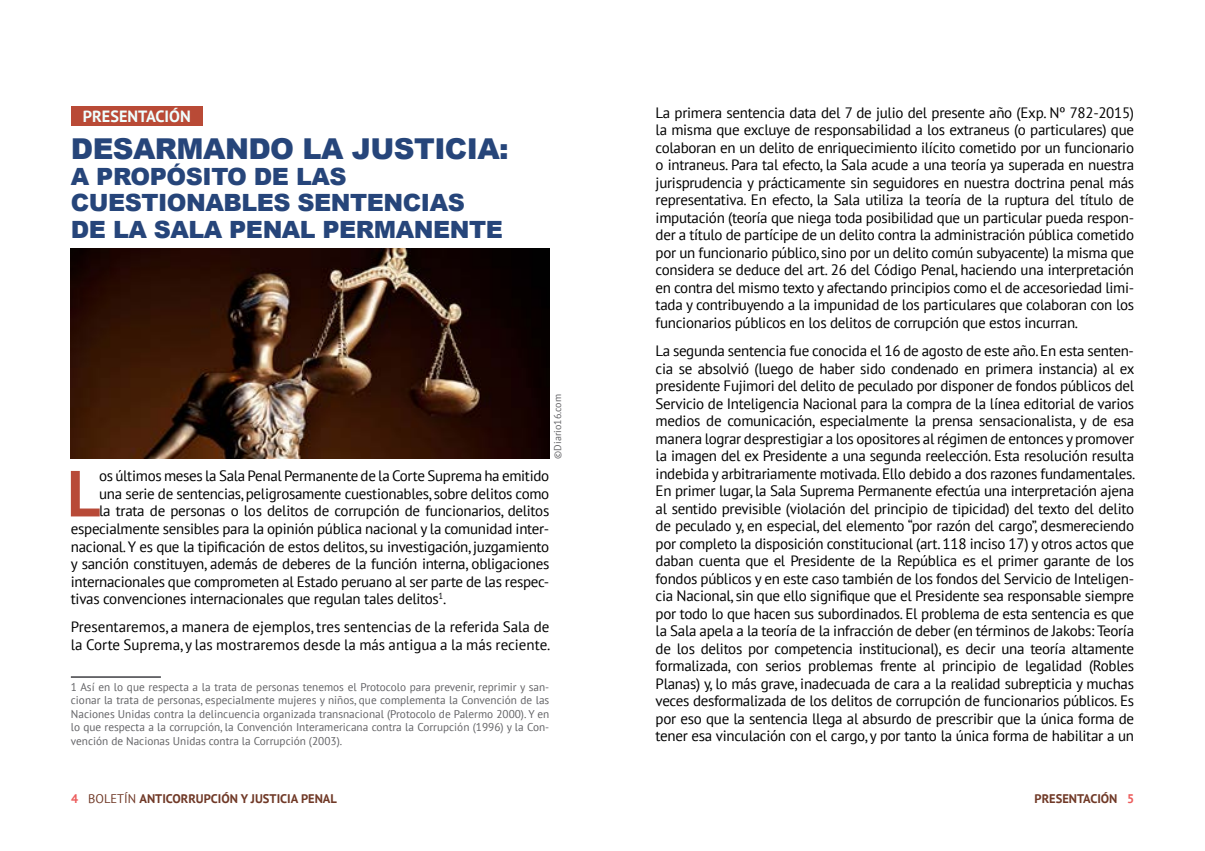
<style>
.page{position:relative;width:1205px;height:851px;background:#fff}
.page>*{position:absolute;margin:0;border:0;box-sizing:border-box;transform-origin:0 0}
.t1{font:700 65px "PT Sans";color:#b84a38}
.t2{font:900 28.75px "Arial";letter-spacing:-.02em;color:#26457a}
.t3{font:900 23.75px/26.2px "Arial";letter-spacing:-.02em;color:#26457a}
.t4{font:700 16.25px "PT Sans";color:#efffff}
.t5{font:15px/17.5px "PT Sans";letter-spacing:-.02em;color:#000;text-align:justify}
.t6{font:15px/17.5px "PT Sans";color:#000}
.t7{font:700 12.5px "PT Sans";color:#703927}
.t8{font:11.25px/13.5px "PT Sans";color:#636366;text-align:justify}
.t9{font:10px "PT Sans";color:#636366}
.s1{color:#ec5c5c}
.s2{font-weight:400}
</style>
<div class="page">
<div style="left:71px;top:106px;width:131px;height:20px;background:#b94a36"></div>
<hr style="left:71px;top:676px;width:90px;height:1px;background:#636366">
<hr style="left:71px;top:677px;width:90px;height:1px;background:#636366">
<img style="left:71px;top:248px;width:479px;height:210px">
<p class="t4" style="left:83px;top:106px;width:109px">PRESENTACIÓN</p>
<h2 class="t2" style="left:71px;top:128px;width:439px">DESARMANDO LA JUSTICIA:</h2>
<h3 class="t3" style="left:71px;top:163px;width:434px">A PROPÓSITO DE LAS<br>CUESTIONABLES SENTENCIAS<br>DE LA SALA PENAL PERMANENTE</h3>
<p class="t9" style="left:551px;top:458px;width:66px;rotate:-90deg">©Diario16.com</p>
<h1 class="t1" style="left:67px;top:450px;width:35px">L</h1>
<p class="t5" style="left:99px;top:467px;width:452px">os últimos meses la Sala Penal Permanente de la Corte Suprema ha emitido</p>
<p class="t5" style="left:99px;top:484px;width:452px">una serie de sentencias, peligrosamente cuestionables, sobre delitos como</p>
<p class="t5" style="left:99px;top:502px;width:452px">la trata de personas o los delitos de corrupción de funcionarios, delitos</p>
<p class="t5" style="left:71px;top:519px;width:480px">especialmente sensibles para la opinión pública nacional y la comunidad inter-</p>
<p class="t5" style="left:71px;top:537px;width:480px">nacional. Y es que la tipificación de estos delitos, su investigación, juzgamiento</p>
<p class="t5" style="left:71px;top:554px;width:480px">y sanción constituyen, además de deberes de la función interna, obligaciones</p>
<p class="t5" style="left:71px;top:572px;width:480px">internacionales que comprometen al Estado peruano al ser parte de las respec-</p>
<p class="t5" style="left:71px;top:589px;width:377px">tivas convenciones internacionales que regulan tales delitos<sup>1</sup>.</p>
<p class="t6" style="left:71px;top:617px;width:481px">Presentaremos, a manera de ejemplos, tres sentencias de la referida Sala de la Corte Suprema, y las mostraremos desde la más antigua a la más reciente.</p>
<p class="t8" style="left:71px;top:679px;width:480px">1 Así en lo que respecta a la trata de personas tenemos el Protocolo para prevenir, reprimir y san&shy;cionar la trata de personas, especialmente mujeres y niños, que complementa la Convención de las Naciones Unidas contra la delincuencia organizada transnacional (Protocolo de Palermo 2000). Y en lo que respecta a la corrupción, la Convención Interamericana contra la Corrupción (1996) y la Con&shy;vención de Nacionas Unidas contra la Corrupción (2003).</p>
<p class="t5" style="left:656px;top:103px;width:480px">La primera sentencia data del 7 de julio del presente año (Exp. Nº 782-2015) la misma que excluye de responsabilidad a los extraneus (o particulares) que colaboran en un delito de enriquecimiento ilícito cometido por un funcionario o intraneus. Para tal efecto, la Sala acude a una teoría ya superada en nuestra jurisprudencia y prácticamente sin seguidores en nuestra doctrina penal más representativa. En efecto, la Sala utiliza la teoría de la ruptura del título de imputación (teoría que niega toda posibilidad que un particular pueda respon&shy;der a título de partícipe de un delito contra la administración pública cometido por un funcionario público, sino por un delito común subyacente) la misma que considera se deduce del art. 26 del Código Penal, haciendo una interpretación en contra del mismo texto y afectando principios como el de accesoriedad limi&shy;tada y contribuyendo a la impunidad de los particulares que colaboran con los funcionarios públicos en los delitos de corrupción que estos incurran.</p>
<p class="t5" style="left:656px;top:341px;width:481px">La segunda sentencia fue conocida el 16 de agosto de este año. En esta senten&shy;cia se absolvió (luego de haber sido condenado en primera instancia) al ex presidente Fujimori del delito de peculado por disponer de fondos públicos del Servicio de Inteligencia Nacional para la compra de la línea editorial de varios medios de comunicación, especialmente la prensa sensacionalista, y de esa manera lograr desprestigiar a los opositores al régimen de entonces y promover la imagen del ex Presidente a una segunda reelección. Esta resolución resulta indebida y arbitrariamente motivada. Ello debido a dos razones fundamentales.<br>En primer lugar, la Sala Suprema Permanente efectúa una interpretación ajena al sentido previsible (violación del principio de tipicidad) del texto del delito de peculado y, en especial, del elemento “por razón del cargo”, desmereciendo por completo la disposición constitucional (art. 118 inciso 17) y otros actos que daban cuenta que el Presidente de la República es el primer garante de los fondos públicos y en este caso también de los fondos del Servicio de Inteligen&shy;cia Nacional, sin que ello signifique que el Presidente sea responsable siempre por todo lo que hacen sus subordinados. El problema de esta sentencia es que la Sala apela a la teoría de la infracción de deber (en términos de Jakobs: Teoría de los delitos por competencia institucional), es decir una teoría altamente formalizada, con serios problemas frente al principio de legalidad (Robles Planas) y, lo más grave, inadecuada de cara a la realidad subrepticia y muchas veces desformalizada de los delitos de corrupción de funcionarios públicos. Es por eso que la sentencia llega al absurdo de prescribir que la única forma de tener esa vinculación con el cargo, y por tanto la única forma de habilitar a un</p>
<p class="t7" style="left:71px;top:789px;width:267px"><span class="s1">4</span> <span class="s2">BOLETÍN</span> ANTICORRUPCIÓN Y JUSTICIA PENAL</p>
<p class="t7" style="left:1034px;top:789px;width:101px">PRESENTACIÓN <span class="s1">5</span></p>
</div>
